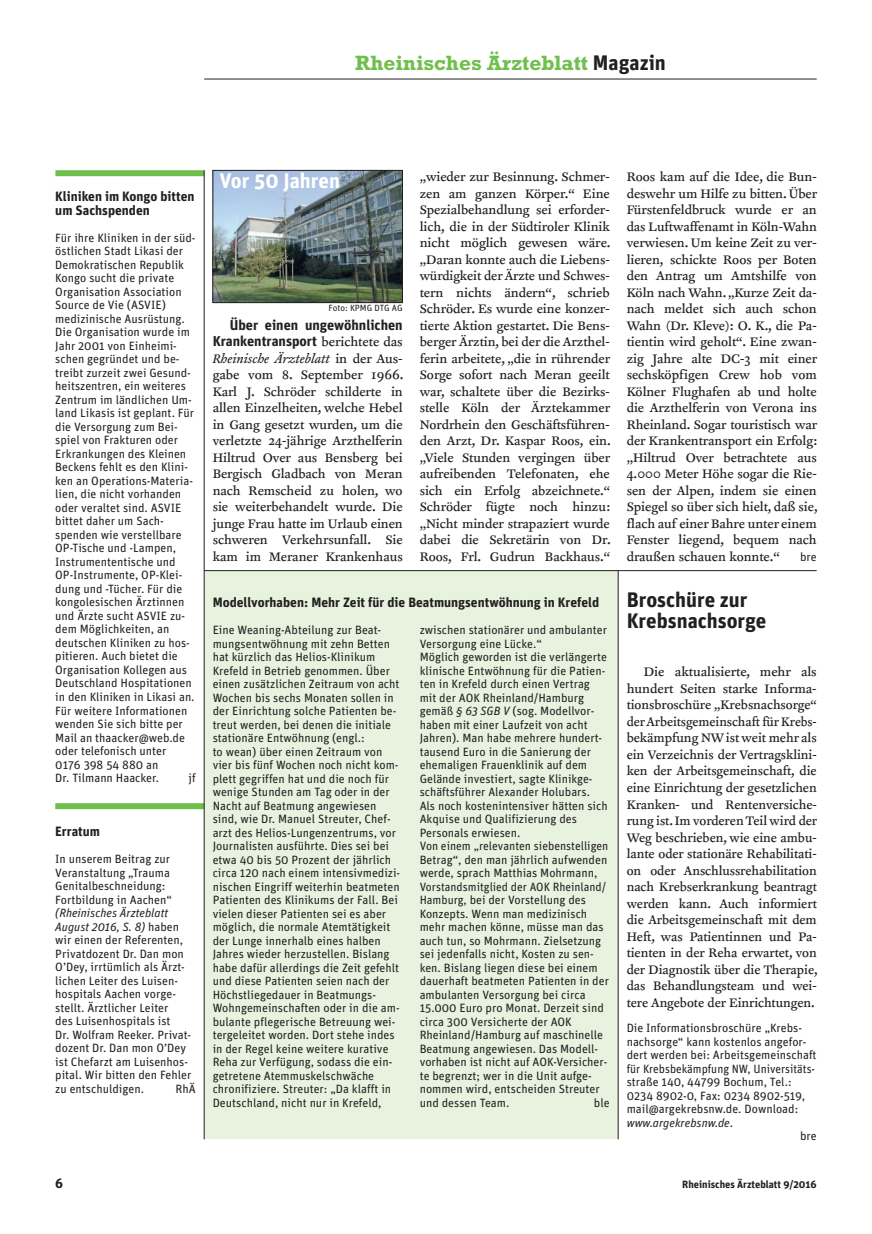
<style>
.page{position:relative;width:872px;height:1234px;background:#fff}
.page>*{position:absolute;margin:0;border:0;box-sizing:border-box;transform-origin:0 0}
.t1{font:700 21px "Rockwell";color:#70bf4c}
.t2{font:700 21px/21px "Unit";color:#231f20}
.t3{font:700 21px "Unit";color:#fff}
.t4{font:14.25px/16.5px "Clifford Nine Roman";color:#231f20;text-align:justify}
.t5{font:700 14.25px/16.5px "Unit";color:#231f20;text-align:right}
.t6{font:italic 14.25px "Clifford Nine";color:#231f20}
.t7{font:700 13.5px/13.5px "Unit";color:#231f20}
.t8{font:12px/13.5px "Unit";color:#231f20}
.t9{font:12px "Unit";color:#231f20;scale:.95 1}
.t10{font:italic 12px "Unit";color:#231f20}
.t11{font:700 10.5px "Unit";color:#231f20}
.t12{font:9px "Unit";color:#231f20}
.s1{font-family:"Unit";color:#231f20}
.s2{font-style:italic}
.s3{font-family:"Clifford Nine Roman";font-weight:400}
.s4{font-family:"Clifford Nine Roman";font-style:normal}
.s5{font-style:normal}
</style>
<div class="page">
<div style="left:204px;top:570px;width:414px;height:568px;background:#e7f2df"></div>
<div style="left:55px;top:803px;width:149px;height:6px;background:#70bf4c"></div>
<hr style="left:204px;top:79px;width:612px;height:1px;background:#231f20">
<div style="left:55px;top:170px;width:149px;height:6px;background:#70bf4c"></div>
<img style="left:215px;top:172px;width:186px;height:129px">
<div style="left:213px;top:170px;width:190px;height:133px;border:1px solid #231f20"></div>
<hr style="left:204px;top:570px;width:612px;height:1px;background:#231f20">
<hr style="left:204px;top:170px;width:1px;height:968px;background:#231f20">
<hr style="left:618px;top:570px;width:1px;height:568px;background:#231f20">
<h1 class="t1" style="left:355px;top:56px;width:312px">Rheinisches Ärzteblatt <span class="s1">Magazin</span></h1>
<p class="t7" style="left:55px;top:190px;width:141px">Kliniken im Kongo bitten um Sachspenden</p>
<p class="t8" style="left:55px;top:232px;width:142px">Für ihre Kliniken in der süd&shy;östlichen Stadt Likasi der<br>Demokratischen Republik<br>Kongo sucht die private<br>Organisation Association<br>Source de Vie (ASVIE) medizinische Ausrüstung.<br>Die Organisation wurde im<br>Jahr 2001 von Einheimi&shy;schen gegründet und be&shy;treibt zurzeit zwei Gesund&shy;heitszentren, ein weiteres<br>Zentrum im ländlichen Um&shy;land Likasis ist geplant. Für die Versorgung zum Bei&shy;spiel von Frakturen oder<br>Erkrankungen des Kleinen<br>Beckens fehlt es den Klini&shy;ken an Operations-Materia&shy;lien, die nicht vorhanden oder veraltet sind. ASVIE bittet daher um Sach&shy;spenden wie verstellbare<br>OP-Tische und -Lampen,<br>Instrumententische und<br>OP-Instrumente, OP-Klei&shy;dung und -Tücher. Für die kongolesischen Ärztinnen und Ärzte sucht ASVIE zu&shy;dem Möglichkeiten, an deutschen Kliniken zu hos&shy;pitieren. Auch bietet die<br>Organisation Kollegen aus<br>Deutschland Hospitationen in den Kliniken in Likasi an.<br>Für weitere Informationen wenden Sie sich bitte per<br>Mail an thaacker@web.de oder telefonisch unter<br>0176 398 54 880 an<br>Dr. Tilmann Haacker.</p>
<p class="t8" style="left:188px;top:772px;width:9px">jf</p>
<p class="t7" style="left:55px;top:825px;width:46px">Erratum</p>
<p class="t8" style="left:55px;top:853px;width:118px">In unserem Beitrag zur<br>Veranstaltung „Trauma<br>Genitalbeschneidung:<br>Fortbildung in Aachen“</p>
<p class="t8" style="left:55px;top:907px;width:138px"><span class="s2">(Rheinisches Ärzteblatt<br>August 2016, S. 8)</span> haben wir einen der Referenten,<br>Privatdozent Dr. Dan mon<br>O’Dey, irrtümlich als Ärzt&shy;lichen Leiter des Luisen&shy;hospitals Aachen vorge&shy;stellt. Ärztlicher Leiter<br>des Luisenhospitals ist<br>Dr. Wolfram Reeker. Privat&shy;dozent Dr. Dan mon O’Dey ist Chefarzt am Luisenhos&shy;pital. Wir bitten den Fehler zu entschuldigen.</p>
<p class="t8" style="left:175px;top:1082px;width:22px">RhÄ</p>
<h1 class="t3" style="left:220px;top:172px;width:122px">Vor 50 Jahren</h1>
<p class="t12" style="left:329px;top:304px;width:75px">Foto: KPMG DTG AG</p>
<p class="t5" style="left:213px;top:317px;width:191px">Über einen ungewöhnlichen<br>Krankentransport <span class="s3">berichtete das</span></p>
<p class="t6" style="left:213px;top:352px;width:191px">Rheinische Ärzteblatt <span class="s4">in der Aus-</span></p>
<p class="t4" style="left:213px;top:367px;width:192px">gabe vom 8. September 1966.<br>Karl J. Schröder schilderte in allen Einzelheiten, welche Hebel in Gang gesetzt wurden, um die verletzte 24-jährige Arzthelferin Hiltrud Over aus Bensberg bei Bergisch Gladbach von Meran nach Remscheid zu holen, wo sie weiterbehandelt wurde. Die junge Frau hatte im Urlaub einen schweren Verkehrsunfall. Sie kam im Meraner Krankenhaus</p>
<p class="t4" style="left:420px;top:169px;width:192px">„wieder zur Besinnung. Schmer&shy;zen am ganzen Körper.“ Eine Spezialbehandlung sei erforder&shy;lich, die in der Südtiroler Klinik nicht möglich gewesen wäre. „Daran konnte auch die Liebens&shy;würdigkeit der Ärzte und Schwes - tern nichts ändern“, schrieb Schröder. Es wurde eine konzer&shy;tierte Aktion gestartet. Die Bens&shy;berger Ärztin, bei der die Arzthel&shy;ferin arbeitete, „die in rührender Sorge sofort nach Meran geeilt war, schaltete über die Bezirks&shy;stelle Köln der Ärztekammer Nordrhein den Geschäftsführen&shy;den Arzt, Dr. Kaspar Roos, ein. „Viele Stunden vergingen über aufreibenden Telefonaten, ehe sich ein Erfolg abzeichnete.“ Schröder fügte noch hinzu: „Nicht minder strapaziert wurde dabei die Sekretärin von Dr.<br>Roos, Frl. Gudrun Backhaus.“</p>
<p class="t4" style="left:626px;top:169px;width:192px">Roos kam auf die Idee, die Bun&shy;deswehr um Hilfe zu bitten. Über Fürstenfeldbruck wurde er an das Luftwaffenamt in Köln-Wahn verwiesen. Um keine Zeit zu ver&shy;lieren, schickte Roos per Boten den Antrag um Amtshilfe von Köln nach Wahn. „Kurze Zeit da&shy;nach meldet sich auch schon Wahn (Dr. Kleve): O. K., die Pa&shy;tientin wird geholt“. Eine zwan&shy;zig Jahre alte DC-3 mit einer sechsköpfigen Crew hob vom Kölner Flughafen ab und holte die Arzthelferin von Verona ins Rheinland. Sogar touristisch war der Krankentransport ein Erfolg: „Hiltrud Over betrachtete aus 4.000 Meter Höhe sogar die Rie&shy;sen der Alpen, indem sie einen Spiegel so über sich hielt, daß sie, flach auf einer Bahre unter einem Fenster liegend, bequem nach draußen schauen konnte.“</p>
<p class="t8" style="left:800px;top:551px;width:18px">bre</p>
<p class="t7" style="left:213px;top:596px;width:388px">Modellvorhaben: Mehr Zeit für die Beatmungsentwöhnung in Krefeld</p>
<p class="t8" style="left:213px;top:624px;width:189px">Eine Weaning-Abteilung zur Beat&shy;mungsentwöhnung mit zehn Betten hat kürzlich das Helios-Klinikum Krefeld in Betrieb genommen. Über einen zusätzlichen Zeitraum von acht Wochen bis sechs Monaten sollen in der Einrichtung solche Patienten be&shy;treut werden, bei denen die initiale stationäre Entwöhnung (engl.:<br>to wean) über einen Zeitraum von vier bis fünf Wochen noch nicht kom&shy;plett gegriffen hat und die noch für wenige Stunden am Tag oder in der Nacht auf Beatmung angewiesen sind, wie Dr. Manuel Streuter, Chef&shy;arzt des Helios-Lungenzentrums, vor Journalisten ausführte. Dies sei bei etwa 40 bis 50 Prozent der jährlich circa 120 nach einem intensivmedizi&shy;nischen Eingriff weiterhin beatmeten Patienten des Klinikums der Fall. Bei vielen dieser Patienten sei es aber möglich, die normale Atemtätigkeit der Lunge innerhalb eines halben Jahres wieder herzustellen. Bislang habe dafür allerdings die Zeit gefehlt und diese Patienten seien nach der Höchstliegedauer in Beatmungs-Wohngemeinschaften oder in die am&shy;bulante pflegerische Betreuung wei&shy;tergeleitet worden. Dort stehe indes in der Regel keine weitere kurative Reha zur Verfügung, sodass die ein&shy;getretene Atemmuskelschwäche chronifiziere. Streuter: „Da klafft in Deutschland, nicht nur in Krefeld,</p>
<p class="t8" style="left:420px;top:624px;width:191px">zwischen stationärer und ambulanter Versorgung eine Lücke.“<br>Möglich geworden ist die verlängerte klinische Entwöhnung für die Patien&shy;ten in Krefeld durch einen Vertrag mit der AOK Rheinland/Hamburg gemäß <span class="s2">§ 63 SGB V</span> (sog. Modellvor&shy;haben mit einer Laufzeit von acht Jahren). Man habe mehrere hundert&shy;tausend Euro in die Sanierung der ehemaligen Frauenklinik auf dem Gelände investiert, sagte Klinikge&shy;schäftsführer Alexander Holubars.<br>Als noch kostenintensiver hätten sich Akquise und Qualifizierung des Personals erwiesen.<br>Von einem „relevanten siebenstelligen Betrag“, den man jährlich aufwenden werde, sprach Matthias Mohrmann, Vorstandsmitglied der AOK Rheinland/ Hamburg, bei der Vorstellung des Konzepts. Wenn man medizinisch mehr machen könne, müsse man das auch tun, so Mohrmann. Zielsetzung sei jedenfalls nicht, Kosten zu sen&shy;ken. Bislang liegen diese bei einem dauerhaft beatmeten Patienten in der ambulanten Versorgung bei circa 15.000 Euro pro Monat. Derzeit sind circa 300 Versicherte der AOK Rheinland/Hamburg auf maschinelle Beatmung angewiesen. Das Modell&shy;vorhaben ist nicht auf AOK-Versicher&shy;te begrenzt; wer in die Unit aufge&shy;nommen wird, entscheiden Streuter und dessen Team.</p>
<p class="t8" style="left:594px;top:1096px;width:17px">ble</p>
<h1 class="t2" style="left:626px;top:590px;width:141px">Broschüre zur<br>Krebsnachsorge</h1>
<p class="t4" style="left:626px;top:664px;width:192px;text-indent:17px">Die aktualisierte, mehr als hundert Seiten starke Informa&shy;tionsbroschüre „Krebsnachsorge“ der Arbeitsgemeinschaft für Krebs&shy;bekämpfung NW ist weit mehr als ein Verzeichnis der Vertragsklini&shy;ken der Arbeitsgemeinschaft, die eine Einrichtung der gesetzlichen Kranken- und Rentenversiche&shy;rung ist. Im vorderen Teil wird der Weg beschrieben, wie eine ambu&shy;lante oder stationäre Rehabilitati&shy;on oder Anschlussrehabilitation nach Krebserkrankung beantragt werden kann. Auch informiert die Arbeitsgemeinschaft mit dem Heft, was Patientinnen und Pa&shy;tienten in der Reha erwartet, von der Diagnostik über die Therapie, das Behandlungsteam und wei&shy;tere Angebote der Einrichtungen.</p>
<p class="t8" style="left:626px;top:1022px;width:177px">Die Informationsbroschüre „Krebs-</p>
<p class="t8" style="left:626px;top:1035px;width:181px">nachsorge“ kann kostenlos angefor-</p>
<p class="t8" style="left:626px;top:1049px;width:191px">dert werden bei: Arbeitsgemeinschaft</p>
<p class="t9" style="left:626px;top:1063px;width:200px">für Krebsbekämpfung NW, Universitäts-</p>
<p class="t8" style="left:626px;top:1076px;width:166px">straße 140, 44799 Bochum, Tel.:</p>
<p class="t8" style="left:626px;top:1089px;width:180px">0234 8902-0, Fax: 0234 8902-519,</p>
<p class="t8" style="left:626px;top:1103px;width:173px">mail@argekrebsnw.de. Download:</p>
<p class="t10" style="left:626px;top:1117px;width:108px">www.argekrebsnw.de<span class="s5">.</span></p>
<p class="t8" style="left:800px;top:1130px;width:18px">bre</p>
<p class="t7" style="left:55px;top:1177px;width:9px">6</p>
<p class="t11" style="left:682px;top:1180px;width:136px">Rheinisches Ärzteblatt 9/2016</p>
</div>
